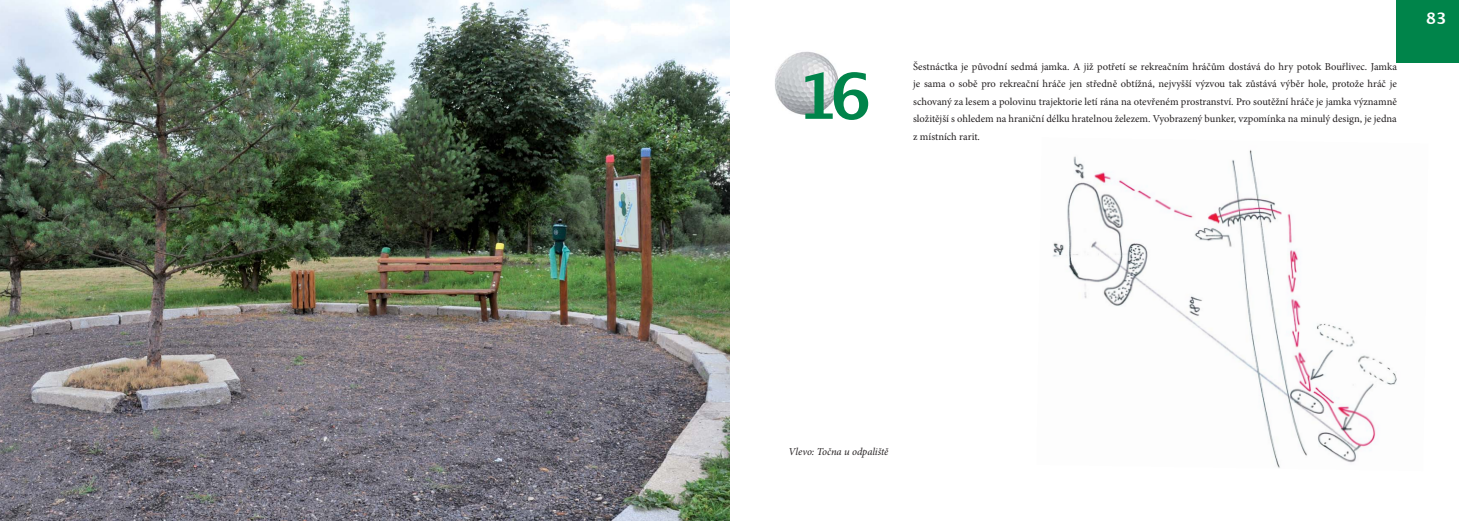
<style>
.page{position:relative;width:1459px;height:521px;background:#fff}
.page>*{position:absolute;margin:0;border:0;box-sizing:border-box;transform-origin:0 0}
.t1{font:700 63px "Lucida Grande";color:#00844a}
.t2{font:700 15.75px "Lucida Grande";color:#fff}
.t3{font:10.5px/17.5px "Minion Pro";color:#231f20;text-align:justify}
.t4{font:italic 10.5px "Minion Pro";letter-spacing:-.005em;color:#231f20}
</style>
<div class="page">
<div style="left:1396px;top:0;width:62px;height:62px;background:#00844a"></div>
<img style="left:1053px;top:150px;width:344px;height:318px">
<img style="left:775px;top:51px;width:64px;height:64px">
<img style="left:0;top:0;width:729px;height:521px">
<h1 class="t1" style="left:796px;top:58px;width:77px">16</h1>
<p class="t3" style="left:913px;top:58px;width:485px">Šestnáctka je původní sedmá jamka. A již potřetí se rekreačním hráčům dostává do hry potok Bouřlivec. Jamka je sama o sobě pro rekreační hráče jen středně obtížná, nejvyšší výzvou tak zůstává výběr hole, protože hráč je schovaný za lesem a polovinu trajektorie letí rána na otevřeném prostranství. Pro soutěžní hráče je jamka významně složitější s ohledem na hraniční délku hratelnou železem. Vyobrazený bunker, vzpomínka na minulý design, je jedna z místních rarit.</p>
<h2 class="t2" style="left:1425px;top:9px;width:22px">83</h2>
<p class="t4" style="left:788px;top:448px;width:101px">Vlevo: Točna u odpaliště</p>
</div>
